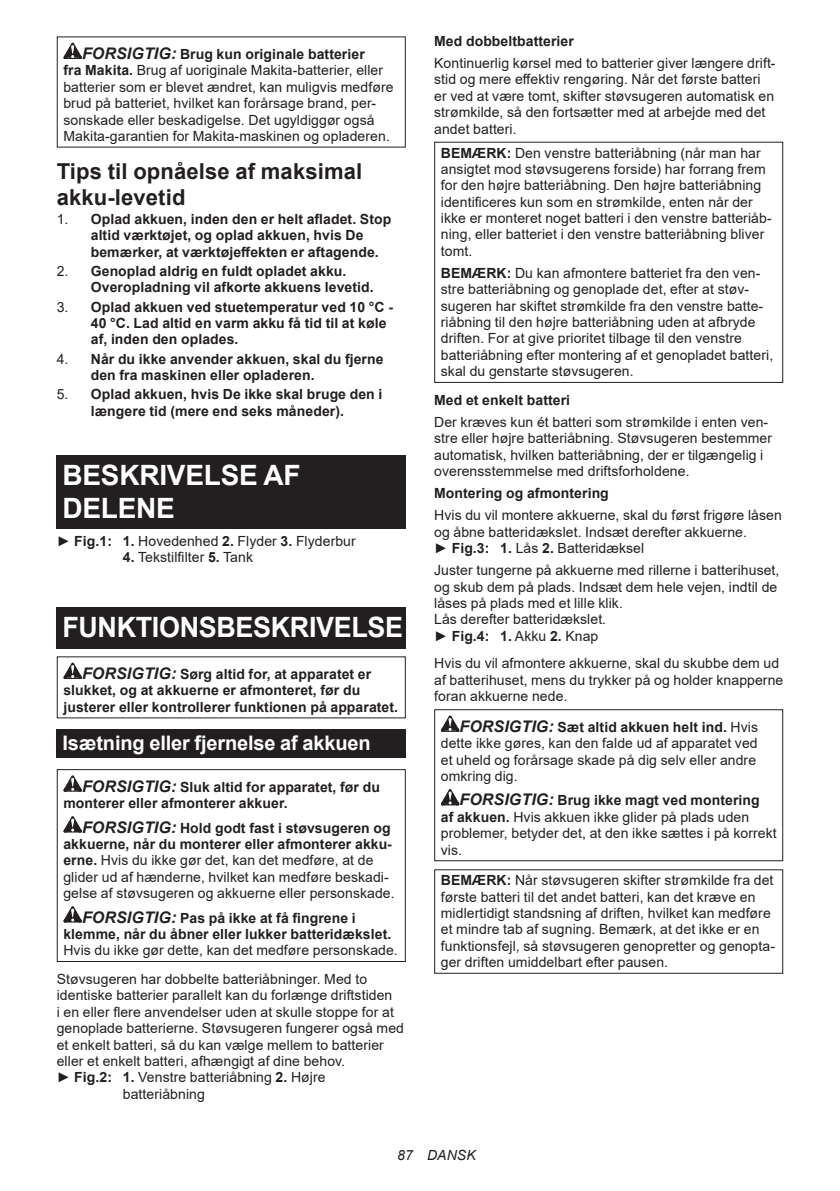
<style>
.page{position:relative;width:840px;height:1191px;background:#fff}
.page>*{position:absolute;margin:0;border:0;box-sizing:border-box;transform-origin:0 0}
.t1{font:700 28px "Arial";letter-spacing:-.01em;color:#fff;scale:.96 1}
.t2{font:700 28px/32.8px "Arial";letter-spacing:-.01em;color:#fff}
.t3{font:700 22px/25.8px "Arial";letter-spacing:.005em;color:#231f20}
.t4{font:700 20px "Arial";letter-spacing:-.01em;color:#fff}
.t5{font:14px/16.4px "Arial";letter-spacing:.005em;color:#231f20}
.t6{font:700 14px/16.4px "Arial";letter-spacing:.005em;color:#231f20}
.t7{font:italic 14px "Arial";letter-spacing:.005em;color:#231f20}
.s1{font-weight:700;font-style:italic;font-size:16px}
.s2{font-weight:700}
.s3{font-weight:400}
.s4{font-style:italic;font-size:16px}
</style>
<div class="page">
<svg style="left:63px;top:43px;width:19px;height:16px"></svg>
<div style="left:57px;top:455px;width:348px;height:74px;background:#231f20"></div>
<div style="left:57px;top:607px;width:348px;height:41px;background:#231f20"></div>
<svg style="left:63px;top:662px;width:19px;height:17px"></svg>
<div style="left:57px;top:729px;width:348px;height:29px;background:#231f20"></div>
<svg style="left:63px;top:775px;width:19px;height:16px"></svg>
<svg style="left:63px;top:816px;width:19px;height:16px"></svg>
<svg style="left:63px;top:906px;width:19px;height:16px"></svg>
<div style="left:57px;top:769px;width:348px;height:193px;border:1px solid #231f20"></div>
<div style="left:434px;top:142px;width:348px;height:241px;border:1px solid #231f20"></div>
<svg style="left:440px;top:715px;width:19px;height:17px"></svg>
<svg style="left:440px;top:789px;width:19px;height:16px"></svg>
<div style="left:434px;top:709px;width:348px;height:152px;border:1px solid #231f20"></div>
<p class="t5" style="left:63px;top:46px;width:331px;text-indent:19px"><span class="s1">FORSIGTIG:</span> <span class="s2">Brug kun originale batterier<br>fra Makita.</span> Brug af uoriginale Makita-batterier, eller batterier som er blevet ændret, kan muligvis medføre brud på batteriet, hvilket kan forårsage brand, per&shy;sonskade eller beskadigelse. Det ugyldiggør også Makita-garantien for Makita-maskinen og opladeren.</p>
<h2 class="t3" style="left:57px;top:159px;width:307px">Tips til opnåelse af maksimal akku-levetid</h2>
<p class="t6" style="left:91px;top:211px;width:302px;text-indent:-34px"><span class="s3">1.</span> Oplad akkuen, inden den er helt afladet. Stop altid værktøjet, og oplad akkuen, hvis De bemærker, at værktøjeffekten er aftagende.</p>
<p class="t6" style="left:91px;top:263px;width:284px;text-indent:-34px"><span class="s3">2.</span> Genoplad aldrig en fuldt opladet akku.<br>Overopladning vil afkorte akkuens levetid.</p>
<p class="t6" style="left:91px;top:299px;width:303px;text-indent:-34px"><span class="s3">3.</span> Oplad akkuen ved stuetemperatur ved 10 °C -<br>40 °C. Lad altid en varm akku få tid til at køle af, inden den oplades.</p>
<p class="t6" style="left:91px;top:350px;width:294px;text-indent:-34px"><span class="s3">4.</span> Når du ikke anvender akkuen, skal du fjerne den fra maskinen eller opladeren.</p>
<p class="t6" style="left:57px;top:386px;width:327px;text-align:center"><span class="s3">5.</span> Oplad akkuen, hvis De ikke skal bruge den i længere tid (mere end seks måneder).</p>
<h1 class="t2" style="left:62px;top:459px;width:239px">BESKRIVELSE AF<br>DELENE</h1>
<p class="t5" style="left:57px;top:532px;width:300px">► <span class="s2">Fig.1: 1.</span> Hovedenhed <span class="s2">2.</span> Flyder <span class="s2">3.</span> Flyderbur</p>
<p class="t5" style="left:123px;top:548px;width:131px"><span class="s2">4.</span> Tekstilfilter <span class="s2">5.</span> Tank</p>
<h1 class="t1" style="left:62px;top:607px;width:356px">FUNKTIONSBESKRIVELSE</h1>
<p class="t6" style="left:63px;top:666px;width:336px;text-indent:19px"><span class="s4">FORSIGTIG:</span> Sørg altid for, at apparatet er slukket, og at akkuerne er afmonteret, før du justerer eller kontrollerer funktionen på apparatet.</p>
<h3 class="t4" style="left:62px;top:728px;width:310px">Isætning eller fjernelse af akkuen</h3>
<p class="t6" style="left:63px;top:778px;width:318px;text-indent:19px"><span class="s4">FORSIGTIG:</span> Sluk altid for apparatet, før du monterer eller afmonterer akkuer.</p>
<p class="t5" style="left:63px;top:819px;width:332px;text-indent:19px"><span class="s1">FORSIGTIG:</span> <span class="s2">Hold godt fast i støvsugeren og akkuerne, når du monterer eller afmonterer akku&shy;erne.</span> Hvis du ikke gør det, kan det medføre, at de glider ud af hænderne, hvilket kan medføre beskadi&shy;gelse af støvsugeren og akkuerne eller personskade.</p>
<p class="t6" style="left:63px;top:909px;width:329px;text-indent:19px"><span class="s4">FORSIGTIG:</span> Pas på ikke at få fingrene i klemme, når du åbner eller lukker batteridækslet.</p>
<p class="t5" style="left:57px;top:936px;width:342px;line-height:28.8px;text-indent:7px">Hvis du ikke gør dette, kan det medføre personskade.<br>Støvsugeren har dobbelte batteriåbninger. Med to</p>
<p class="t5" style="left:57px;top:987px;width:337px">identiske batterier parallelt kan du forlænge driftstiden</p>
<p class="t5" style="left:57px;top:1003px;width:338px">i en eller flere anvendelser uden at skulle stoppe for at</p>
<p class="t5" style="left:57px;top:1020px;width:348px">genoplade batterierne. Støvsugeren fungerer også med</p>
<p class="t5" style="left:57px;top:1036px;width:328px">et enkelt batteri, så du kan vælge mellem to batterier</p>
<p class="t5" style="left:57px;top:1052px;width:290px">eller et enkelt batteri, afhængigt af dine behov.</p>
<p class="t5" style="left:57px;top:1069px;width:270px">► <span class="s2">Fig.2: 1.</span> Venstre batteriåbning <span class="s2">2.</span> Højre</p>
<p class="t5" style="left:123px;top:1085px;width:83px">batteriåbning</p>
<p class="t6" style="left:434px;top:33px;width:141px">Med dobbeltbatterier</p>
<p class="t5" style="left:434px;top:55px;width:342px">Kontinuerlig kørsel med to batterier giver længere drift&shy;stid og mere effektiv rengøring. Når det første batteri er ved at være tomt, skifter støvsugeren automatisk en strømkilde, så den fortsætter med at arbejde med det andet batteri.</p>
<p class="t5" style="left:440px;top:144px;width:332px"><span class="s2">BEMÆRK:</span> Den venstre batteriåbning (når man har ansigtet mod støvsugerens forside) har forrang frem for den højre batteriåbning. Den højre batteriåbning identificeres kun som en strømkilde, enten når der ikke er monteret noget batteri i den venstre batteriåb&shy;ning, eller batteriet i den venstre batteriåbning bliver tomt.</p>
<p class="t5" style="left:440px;top:265px;width:334px"><span class="s2">BEMÆRK:</span> Du kan afmontere batteriet fra den ven&shy;stre batteriåbning og genoplade det, efter at støv&shy;sugeren har skiftet strømkilde fra den venstre batte&shy;riåbning til den højre batteriåbning uden at afbryde driften. For at give prioritet tilbage til den venstre batteriåbning efter montering af et genopladet batteri, skal du genstarte støvsugeren.</p>
<p class="t6" style="left:434px;top:392px;width:137px">Med et enkelt batteri</p>
<p class="t5" style="left:434px;top:414px;width:339px">Der kræves kun ét batteri som strømkilde i enten ven&shy;stre eller højre batteriåbning. Støvsugeren bestemmer automatisk, hvilken batteriåbning, der er tilgængelig i overensstemmelse med driftsforholdene.</p>
<p class="t6" style="left:434px;top:485px;width:176px">Montering og afmontering</p>
<p class="t5" style="left:434px;top:507px;width:349px">Hvis du vil montere akkuerne, skal du først frigøre låsen og åbne batteridækslet. Indsæt derefter akkuerne.<br>► <span class="s2">Fig.3: 1.</span> Lås <span class="s2">2.</span> Batteridæksel</p>
<p class="t5" style="left:434px;top:562px;width:346px">Juster tungerne på akkuerne med rillerne i batterihuset, og skub dem på plads. Indsæt dem hele vejen, indtil de låses på plads med et lille klik.<br>Lås derefter batteridækslet.<br>► <span class="s2">Fig.4: 1.</span> Akku <span class="s2">2.</span> Knap</p>
<p class="t5" style="left:434px;top:655px;width:350px">Hvis du vil afmontere akkuerne, skal du skubbe dem ud af batterihuset, mens du trykker på og holder knapperne foran akkuerne nede.</p>
<p class="t5" style="left:440px;top:718px;width:318px;text-indent:19px"><span class="s1">FORSIGTIG:</span> <span class="s2">Sæt altid akkuen helt ind.</span> Hvis dette ikke gøres, kan den falde ud af apparatet ved et uheld og forårsage skade på dig selv eller andre omkring dig.</p>
<p class="t5" style="left:440px;top:792px;width:337px;text-indent:19px"><span class="s1">FORSIGTIG:</span> <span class="s2">Brug ikke magt ved montering<br>af akkuen.</span> Hvis akkuen ikke glider på plads uden problemer, betyder det, at den ikke sættes i på korrekt vis.</p>
<p class="t5" style="left:440px;top:872px;width:335px"><span class="s2">BEMÆRK:</span> Når støvsugeren skifter strømkilde fra det første batteri til det andet batteri, kan det kræve en midlertidigt standsning af driften, hvilket kan medføre et mindre tab af sugning. Bemærk, at det ikke er en funktionsfejl, så støvsugeren genopretter og genopta&shy;ger driften umiddelbart efter pausen.</p>
<p class="t7" style="left:397px;top:1146px;width:80px">87 DANSK</p>
</div>
